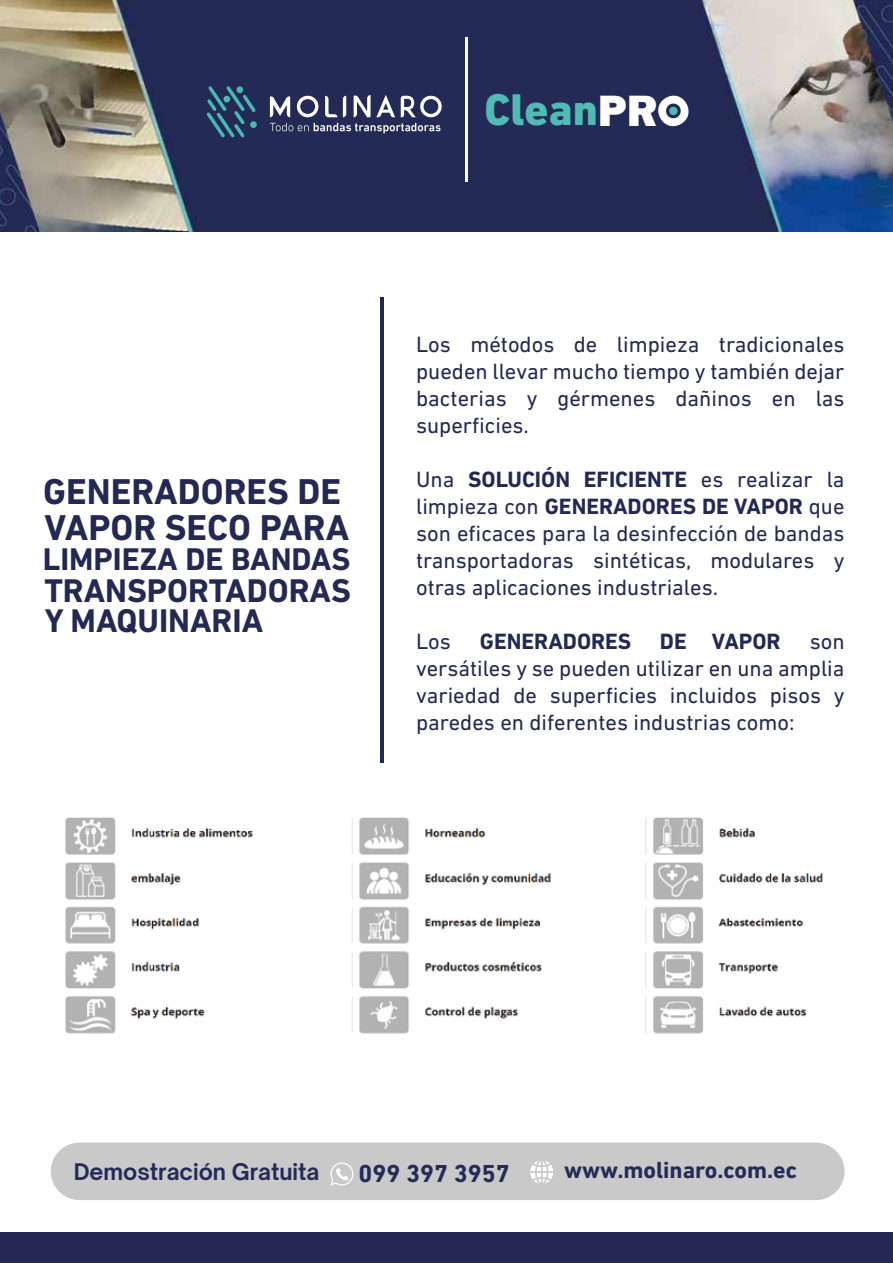
<style>
.page{position:relative;width:893px;height:1263px;background:#fff}
.page>*{position:absolute;margin:0;border:0;box-sizing:border-box;transform-origin:0 0}
.t1{font:800 45.15px "DIN Next LT Pro";color:#51bab4}
.t2{font:700 36.6px/36px "DIN Next LT Pro";color:#232952}
.t3{font:700 33.3px/29.8px "DIN Next LT Pro";color:#232952}
.t4{font:700 31.95px "DIN Next LT Pro";color:#232952}
.t5{font:700 25.05px "DIN Next LT Pro";color:#242b57}
.t6{font:700 23.7px "DIN Next LT Pro";color:#242b57}
.t7{font:22.5px/27px "DIN Next LT Pro";color:#232952;text-align:justify}
.t8{font:700 22.5px "DIN Next LT Pro";color:#232952}
.t9{font:700 21.75px "Open Sauce One";color:#242b57}
.s1{font-family:"Franklin Gothic";color:#fff}
.s2{font-weight:700}
</style>
<div class="page">
<div style="left:51px;top:1142px;width:794px;height:58px;background:#cac9c9;border-radius:29px"></div>
<svg style="left:330px;top:1162px;width:23px;height:23px"></svg>
<svg style="left:530px;top:1161px;width:23px;height:22px"></svg>
<div style="left:0;top:1232px;width:893px;height:31px;background:#232953"></div>
<img style="left:65px;top:817px;width:758px;height:217px">
<hr style="left:380px;top:297px;width:3px;height:465px;background:#232953">
<img style="left:0;top:0;width:893px;height:231px">
<svg style="left:658px;top:96px;width:31px;height:30px"></svg>
<div style="left:669px;top:107px;width:8px;height:8px;background:#51bab4;border-radius:50%"></div>
<svg style="left:297px;top:96px;width:21px;height:21px"></svg>
<svg style="left:325px;top:96px;width:12px;height:21px"></svg>
<svg style="left:343px;top:96px;width:3px;height:21px"></svg>
<svg style="left:401px;top:96px;width:41px;height:21px"></svg>
<svg style="left:354px;top:95px;width:41px;height:22px"></svg>
<svg style="left:270px;top:96px;width:20px;height:21px"></svg>
<svg style="left:207px;top:86px;width:49px;height:51px;background:#2c4d6d"></svg>
<div style="left:223px;top:96px;width:7px;height:6px;background:#48b9b2;border-radius:50%"></div>
<div style="left:236px;top:86px;width:7px;height:7px;background:#48b9b2;border-radius:50%"></div>
<div style="left:250px;top:121px;width:7px;height:7px;background:#48b9b2;border-radius:50%"></div>
<svg style="left:270px;top:123px;width:170px;height:10px;background:#5c6181"></svg>
<hr style="left:465px;top:37px;width:3px;height:145px;background:#fff">
<h1 class="t1" style="left:485px;top:83px;width:175px">Clean<span class="s1">PR</span></h1>
<h2 class="t2" style="left:43px;top:474px;width:308px">GENERADORES DE<br>VAPOR SECO PARA</h2>
<h3 class="t4" style="left:43px;top:541px;width:309px">LIMPIEZA DE BANDAS</h3>
<h3 class="t3" style="left:44px;top:575px;width:308px">TRANSPORTADORAS<br>Y MAQUINARIA</h3>
<p class="t7" style="left:416px;top:331px;width:430px">Los métodos de limpieza tradicionales pueden llevar mucho tiempo y también dejar bacterias y gérmenes dañinos en las superficies.</p>
<p class="t7" style="left:416px;top:466px;width:430px">Una <span class="s2">SOLUCIÓN EFICIENTE</span> es realizar la limpieza con <span class="s2">GENERADORES DE VAPOR</span> que son eficaces para la desinfección de bandas transportadoras sintéticas, modulares y otras aplicaciones industriales.</p>
<p class="t7" style="left:416px;top:628px;width:36px">Los</p>
<p class="t8" style="left:480px;top:628px;width:153px">GENERADORES</p>
<p class="t8" style="left:660px;top:628px;width:122px">DE VAPOR</p>
<p class="t7" style="left:416px;top:628px;width:430px;text-indent:394px">son versátiles y se pueden utilizar en una amplia variedad de superficies incluidos pisos y paredes en diferentes industrias como:</p>
<p class="t9" style="left:74px;top:1158px;width:247px">Demostración Gratuita</p>
<p class="t5" style="left:358px;top:1159px;width:153px">099 397 3957</p>
<p class="t6" style="left:564px;top:1156px;width:235px">www.molinaro.com.ec</p>
</div>
